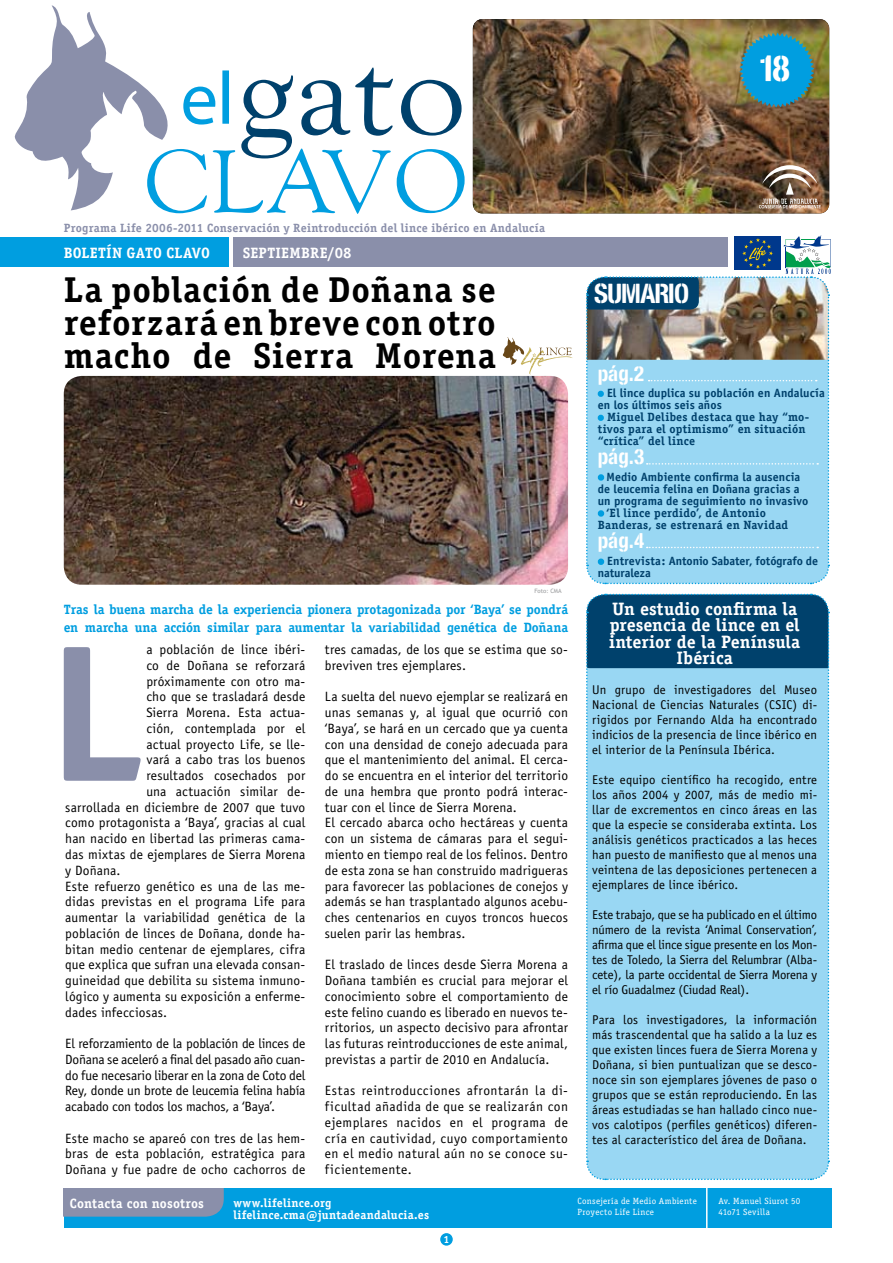
<style>
.page{position:relative;width:893px;height:1263px;background:#fff}
.page>*{position:absolute;margin:0;border:0;box-sizing:border-box;transform-origin:0 0}
.t1{font:700 36px/33px "Officina Serif";letter-spacing:.025em;color:#000;text-align:justify}
.t2{font:700 36px "VSV By Pass Stencil";color:#fff}
.t3{font:700 27px "VSV By Pass Stencil";letter-spacing:-.03em;color:#fff}
.t4{font:700 21px "VSV By Pass Stencil";color:#fff}
.t5{font:700 18px/16.5px "Officina Serif";color:#fff;text-align:center}
.t6{font:700 15px "Officina Serif";letter-spacing:.01em;color:#fff}
.t7{font:13.5px/15.8px "Officina Sans";letter-spacing:.01em;color:#000;text-align:justify}
.t8{font:700 13.5px/18px "Officina Serif";letter-spacing:-.01em;color:#009ee0}
.t9{font:700 13.5px "Officina Serif";letter-spacing:.015em;color:#fff}
.t10{font:12.75px/15px "Officina Sans";letter-spacing:.01em;color:#000;text-align:justify}
.t11{font:700 12px/12px "Officina Sans";letter-spacing:.005em;color:#00416c}
.t12{font:700 12px/12px "Officina Serif";letter-spacing:.02em;color:#00416c}
.t13{font:700 12px "Officina Serif";letter-spacing:.02em;color:#8a8faa}
.t14{font:700 12px/12px "Officina Serif";letter-spacing:.02em;color:#fff}
.t15{font:700 10.5px "Officina Sans";color:#fff}
.t16{font:9px/10.8px "Officina Serif";letter-spacing:.03em;color:#fff}
.t17{font:6px "Trebuchet MS";color:#9c9d9f}
.s1{font-family:"Trebuchet MS";font-weight:400;font-size:11.25px;color:#009ee0}
.s2{font-family:"Trebuchet MS";font-weight:400;color:#009ee0}
</style>
<div class="page">
<div style="left:64px;top:1188px;width:767px;height:40px;background:#009ee0"></div>
<div style="left:64px;top:1188px;width:160px;height:28px;background:#8a8faa"></div>
<img style="left:473px;top:19px;width:356px;height:194px">
<svg style="left:14px;top:5px;width:451px;height:209px"></svg>
<div style="left:440px;top:1233px;width:13px;height:12px;background:#009ee0;border-radius:50%"></div>
<div style="left:0;top:237px;width:228px;height:30px;background:#009ee0"></div>
<div style="left:233px;top:237px;width:494px;height:30px;background:#8a8faa"></div>
<svg style="left:739px;top:33px;width:75px;height:75px;background:#2792b1"></svg>
<svg style="left:586px;top:593px;width:244px;height:588px;background:#86c4e2"></svg>
<svg style="left:586px;top:235px;width:245px;height:350px;background:#91bccf"></svg>
<hr style="left:706px;top:1187px;width:1px;height:52px;background:#fff">
<svg style="left:759px;top:165px;width:62px;height:43px;background:#8b7462"></svg>
<img style="left:64px;top:376px;width:504px;height:209px">
<svg style="left:64px;top:647px;width:77px;height:134px"></svg>
<svg style="left:503px;top:337px;width:69px;height:37px"></svg>
<h1 class="t2" style="left:759px;top:47px;width:32px">18</h1>
<p class="t13" style="left:64px;top:221px;width:483px">Programa Life 2006-2011 Conservación y Reintroducción del lince ibérico en Andalucía</p>
<p class="t6" style="left:243px;top:243px;width:110px">SEPTIEMBRE/08</p>
<p class="t6" style="left:64px;top:243px;width:148px">BOLETÍN GATO CLAVO</p>
<h1 class="t1" style="left:64px;top:273px;width:433px">La población de Doñana se reforzará en breve con otro macho de Sierra Morena</h1>
<p class="t17" style="left:534px;top:587px;width:29px">Foto: CMA</p>
<p class="t8" style="left:64px;top:600px;width:506px">Tras la buena marcha de la experiencia pionera protagonizada por ‘Baya’ se pondrá en marcha una acción similar para aumentar la variabilidad genética de Doñana</p>
<p class="t7" style="left:146px;top:642px;width:161px">a población de lince ibéri-</p>
<p class="t7" style="left:146px;top:657px;width:160px">co de Doñana se reforzará</p>
<p class="t7" style="left:146px;top:673px;width:161px">próximamente con otro ma-</p>
<p class="t7" style="left:146px;top:689px;width:160px">cho que se trasladará desde</p>
<p class="t7" style="left:146px;top:705px;width:161px">Sierra Morena. Esta actua-</p>
<p class="t7" style="left:146px;top:720px;width:160px">ción, contemplada por el</p>
<p class="t7" style="left:146px;top:736px;width:161px">actual proyecto Life, se lle-</p>
<p class="t7" style="left:146px;top:752px;width:160px">vará a cabo tras los buenos</p>
<p class="t7" style="left:146px;top:768px;width:160px">resultados cosechados por</p>
<p class="t7" style="left:146px;top:783px;width:161px">una actuación similar de-</p>
<p class="t7" style="left:65px;top:799px;width:242px">sarrollada en diciembre de 2007 que tuvo</p>
<p class="t7" style="left:65px;top:815px;width:242px">como protagonista a ‘Baya’, gracias al cual</p>
<p class="t7" style="left:65px;top:831px;width:242px">han nacido en libertad las primeras cama-</p>
<p class="t7" style="left:65px;top:846px;width:242px">das mixtas de ejemplares de Sierra Morena</p>
<p class="t7" style="left:65px;top:862px;width:57px">y Doñana.</p>
<p class="t7" style="left:65px;top:878px;width:242px">Este refuerzo genético es una de las me-</p>
<p class="t7" style="left:65px;top:894px;width:242px">didas previstas en el programa Life para</p>
<p class="t7" style="left:65px;top:909px;width:242px">aumentar la variabilidad genética de la</p>
<p class="t7" style="left:65px;top:925px;width:242px">población de linces de Doñana, donde ha-</p>
<p class="t7" style="left:65px;top:941px;width:242px">bitan medio centenar de ejemplares, cifra</p>
<p class="t7" style="left:65px;top:957px;width:242px">que explica que sufran una elevada consan-</p>
<p class="t7" style="left:65px;top:973px;width:242px">guineidad que debilita su sistema inmuno-</p>
<p class="t7" style="left:65px;top:988px;width:242px">lógico y aumenta su exposición a enferme-</p>
<p class="t7" style="left:65px;top:1004px;width:103px">dades infecciosas.</p>
<p class="t7" style="left:65px;top:1036px;width:242px">El reforzamiento de la población de linces de Doñana se aceleró a final del pasado año cuan&shy;do fue necesario liberar en la zona de Coto del Rey, donde un brote de leucemia felina había acabado con todos los machos, a ‘Baya’.</p>
<p class="t7" style="left:65px;top:1130px;width:242px">Este macho se apareó con tres de las hem&shy;bras de esta población, estratégica para Doñana y fue padre de ocho cachorros de</p>
<p class="t7" style="left:325px;top:642px;width:245px">tres camadas, de los que se estima que so&shy;breviven tres ejemplares.</p>
<p class="t7" style="left:325px;top:689px;width:245px;text-align:left">La suelta del nuevo ejemplar se realizará en unas semanas y, al igual que ocurrió con ‘Baya’, se hará en un cercado que ya cuenta con una densidad de conejo adecuada para que el mantenimiento del animal. El cerca&shy;do se encuentra en el interior del territorio de una hembra que pronto podrá interac&shy;tuar con el lince de Sierra Morena.<br>El cercado abarca ocho hectáreas y cuenta con un sistema de cámaras para el segui&shy;miento en tiempo real de los felinos. Dentro de esta zona se han construido madrigueras para favorecer las poblaciones de conejos y además se han trasplantado algunos acebu&shy;ches centenarios en cuyos troncos huecos suelen parir las hembras.</p>
<p class="t7" style="left:325px;top:957px;width:245px">El traslado de linces desde Sierra Morena a Doñana también es crucial para mejorar el conocimiento sobre el comportamiento de este felino cuando es liberado en nuevos te&shy;rritorios, un aspecto decisivo para afrontar las futuras reintroducciones de este animal, previstas a partir de 2010 en Andalucía.</p>
<p class="t7" style="left:325px;top:1083px;width:245px">Estas reintroducciones afrontarán la di&shy;ficultad añadida de que se realizarán con ejemplares nacidos en el programa de cría en cautividad, cuyo comportamiento en el medio natural aún no se conoce su&shy;ficientemente.</p>
<h2 class="t3" style="left:594px;top:277px;width:96px">SUMARIO</h2>
<h3 class="t4" style="left:598px;top:361px;width:48px">pág.2</h3>
<p class="t11" style="left:598px;top:387px;width:228px"><span class="s1">•</span> El lince duplica su población en Andalucía en los últimos seis años</p>
<p class="t12" style="left:598px;top:411px;width:213px"><span class="s1">•</span> Miguel Delibes destaca que hay “mo&shy;tivos para el optimismo” en situación “crítica” del lince</p>
<h3 class="t4" style="left:598px;top:443px;width:48px">pág.3</h3>
<p class="t11" style="left:598px;top:471px;width:212px"><span class="s2">•</span> Medio Ambiente confirma la ausencia de leucemia felina en Doñana gracias a un programa de seguimiento no invasivo</p>
<p class="t12" style="left:598px;top:507px;width:192px"><span class="s2">•</span> ‘El lince perdido’, de Antonio<br>Banderas, se estrenará en Navidad</p>
<h3 class="t4" style="left:598px;top:528px;width:48px">pág.4</h3>
<p class="t11" style="left:598px;top:555px;width:222px"><span class="s2">•</span> Entrevista: Antonio Sabater, fotógrafo de naturaleza</p>
<h3 class="t5" style="left:609px;top:600px;width:192px">Un estudio confirma la presencia de lince en el interior de la Península<br>Ibérica</h3>
<p class="t10" style="left:592px;top:682px;width:227px">Un grupo de investigadores del Museo Nacional de Ciencias Naturales (CSIC) di&shy;rigidos por Fernando Alda ha encontrado indicios de la presencia de lince ibérico en el interior de la Península Ibérica.</p>
<p class="t10" style="left:592px;top:772px;width:227px">Este equipo científico ha recogido, entre los años 2004 y 2007, más de medio mi&shy;llar de excrementos en cinco áreas en las que la especie se consideraba extinta. Los análisis genéticos practicados a las heces han puesto de manifiesto que al menos una veintena de las deposiciones pertenecen a ejemplares de lince ibérico.</p>
<p class="t10" style="left:592px;top:907px;width:227px">Este trabajo, que se ha publicado en el último número de la revista ‘Animal Conservation’, afirma que el lince sigue presente en los Mon&shy;tes de Toledo, la Sierra del Relumbrar (Alba&shy;cete), la parte occidental de Sierra Morena y el río Guadalmez (Ciudad Real).</p>
<p class="t10" style="left:592px;top:1012px;width:227px">Para los investigadores, la información más trascendental que ha salido a la luz es que existen linces fuera de Sierra Morena y Doñana, si bien puntualizan que se desco&shy;noce sin son ejemplares jóvenes de paso o grupos que se están reproduciendo. En las áreas estudiadas se han hallado cinco nue&shy;vos calotipos (perfiles genéticos) diferen&shy;tes al característico del área de Doñana.</p>
<p class="t9" style="left:70px;top:1195px;width:136px">Contacta con nosotros</p>
<p class="t14" style="left:233px;top:1196px;width:197px">www.lifelince.org lifelince.cma@juntadeandalucia.es</p>
<p class="t16" style="left:577px;top:1196px;width:121px">Consejería de Medio Ambiente<br>Proyecto Life Lince</p>
<p class="t16" style="left:718px;top:1196px;width:83px">Av. Manuel Siurot 50<br>41o71 Sevilla</p>
<p class="t15" style="left:444px;top:1233px;width:7px">1</p>
</div>
